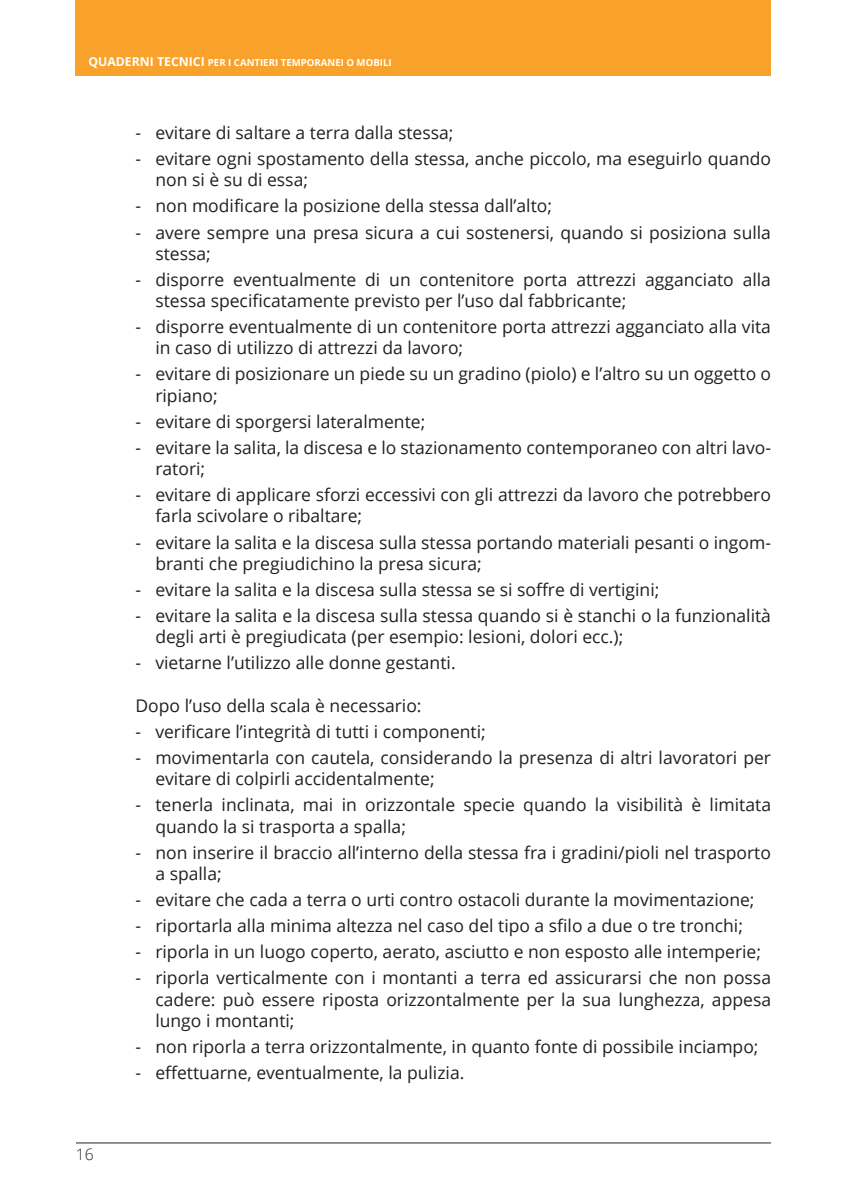
<style>
.page{position:relative;width:847px;height:1194px;background:#fff}
.page>*{position:absolute;margin:0;border:0;box-sizing:border-box;transform-origin:0 0}
.t1{font:17.5px/21.2px "Open Sans";color:#231f20}
.t2{font:300 15.75px "Open Sans";color:#231f20}
.t3{font:700 9.62px "Open Sans";color:#fff}
.s1{font-size:12.25px}
</style>
<div class="page">
<div style="left:76px;top:0;width:694px;height:76px;background:#f9a22b"></div>
<hr style="left:76px;top:1142px;width:694px;height:1px;background:#808285">
<p class="t3" style="left:88px;top:56px;width:305px"><span class="s1">QUADERNI TECNICI</span> PER I CANTIERI TEMPORANEI O MOBILI</p>
<p class="t2" style="left:76px;top:1143px;width:19px">16</p>
<p class="t1" style="left:135px;top:121px;width:319px">- evitare di saltare a terra dalla stessa;</p>
<p class="t1" style="left:155px;top:148px;width:617px;text-indent:-20px">- evitare ogni spostamento della stessa, anche piccolo, ma eseguirlo quando non si è su di essa;</p>
<p class="t1" style="left:135px;top:195px;width:418px">- non modificare la posizione della stessa dall’alto;</p>
<p class="t1" style="left:155px;top:221px;width:617px;text-indent:-20px">- avere sempre una presa sicura a cui sostenersi, quando si posiziona sulla stessa;</p>
<p class="t1" style="left:155px;top:268px;width:617px;text-indent:-20px">- disporre eventualmente di un contenitore porta attrezzi agganciato alla stessa specificatamente previsto per l’uso dal fabbricante;</p>
<p class="t1" style="left:155px;top:316px;width:617px;text-indent:-20px">- disporre eventualmente di un contenitore porta attrezzi agganciato alla vita in caso di utilizzo di attrezzi da lavoro;</p>
<p class="t1" style="left:155px;top:363px;width:617px;text-indent:-20px">- evitare di posizionare un piede su un gradino (piolo) e l’altro su un oggetto o ripiano;</p>
<p class="t1" style="left:135px;top:410px;width:291px">- evitare di sporgersi lateralmente;</p>
<p class="t1" style="left:155px;top:436px;width:617px;text-indent:-20px">- evitare la salita, la discesa e lo stazionamento contemporaneo con altri lavo&shy;ratori;</p>
<p class="t1" style="left:155px;top:484px;width:617px;text-indent:-20px">- evitare di applicare sforzi eccessivi con gli attrezzi da lavoro che potrebbero farla scivolare o ribaltare;</p>
<p class="t1" style="left:155px;top:531px;width:617px;text-indent:-20px">- evitare la salita e la discesa sulla stessa portando materiali pesanti o ingom&shy;branti che pregiudichino la presa sicura;</p>
<p class="t1" style="left:135px;top:578px;width:525px">- evitare la salita e la discesa sulla stessa se si soffre di vertigini;</p>
<p class="t1" style="left:155px;top:604px;width:617px;text-indent:-20px">- evitare la salita e la discesa sulla stessa quando si è stanchi o la funzionalità degli arti è pregiudicata (per esempio: lesioni, dolori ecc.);</p>
<p class="t1" style="left:135px;top:652px;width:321px">- vietarne l’utilizzo alle donne gestanti.</p>
<p class="t1" style="left:135px;top:694px;width:287px">Dopo l’uso della scala è necessario:</p>
<p class="t1" style="left:135px;top:720px;width:352px">- verificare l’integrità di tutti i componenti;</p>
<p class="t1" style="left:155px;top:746px;width:617px;text-indent:-20px">- movimentarla con cautela, considerando la presenza di altri lavoratori per evitare di colpirli accidentalmente;</p>
<p class="t1" style="left:155px;top:794px;width:617px;text-indent:-20px">- tenerla inclinata, mai in orizzontale specie quando la visibilità è limitata quando la si trasporta a spalla;</p>
<p class="t1" style="left:155px;top:841px;width:617px;text-indent:-20px">- non inserire il braccio all’interno della stessa fra i gradini/pioli nel trasporto a spalla;</p>
<p class="t1" style="left:135px;top:888px;width:620px">- evitare che cada a terra o urti contro ostacoli durante la movimentazione;</p>
<p class="t1" style="left:135px;top:914px;width:608px">- riportarla alla minima altezza nel caso del tipo a sfilo a due o tre tronchi;</p>
<p class="t1" style="left:135px;top:940px;width:627px">- riporla in un luogo coperto, aerato, asciutto e non esposto alle intemperie;</p>
<p class="t1" style="left:155px;top:967px;width:617px;text-align:justify;text-indent:-20px">- riporla verticalmente con i montanti a terra ed assicurarsi che non possa cadere: può essere riposta orizzontalmente per la sua lunghezza, appesa lungo i montanti;</p>
<p class="t1" style="left:135px;top:1035px;width:624px">- non riporla a terra orizzontalmente, in quanto fonte di possibile inciampo;</p>
<p class="t1" style="left:135px;top:1061px;width:330px">- effettuarne, eventualmente, la pulizia.</p>
</div>
